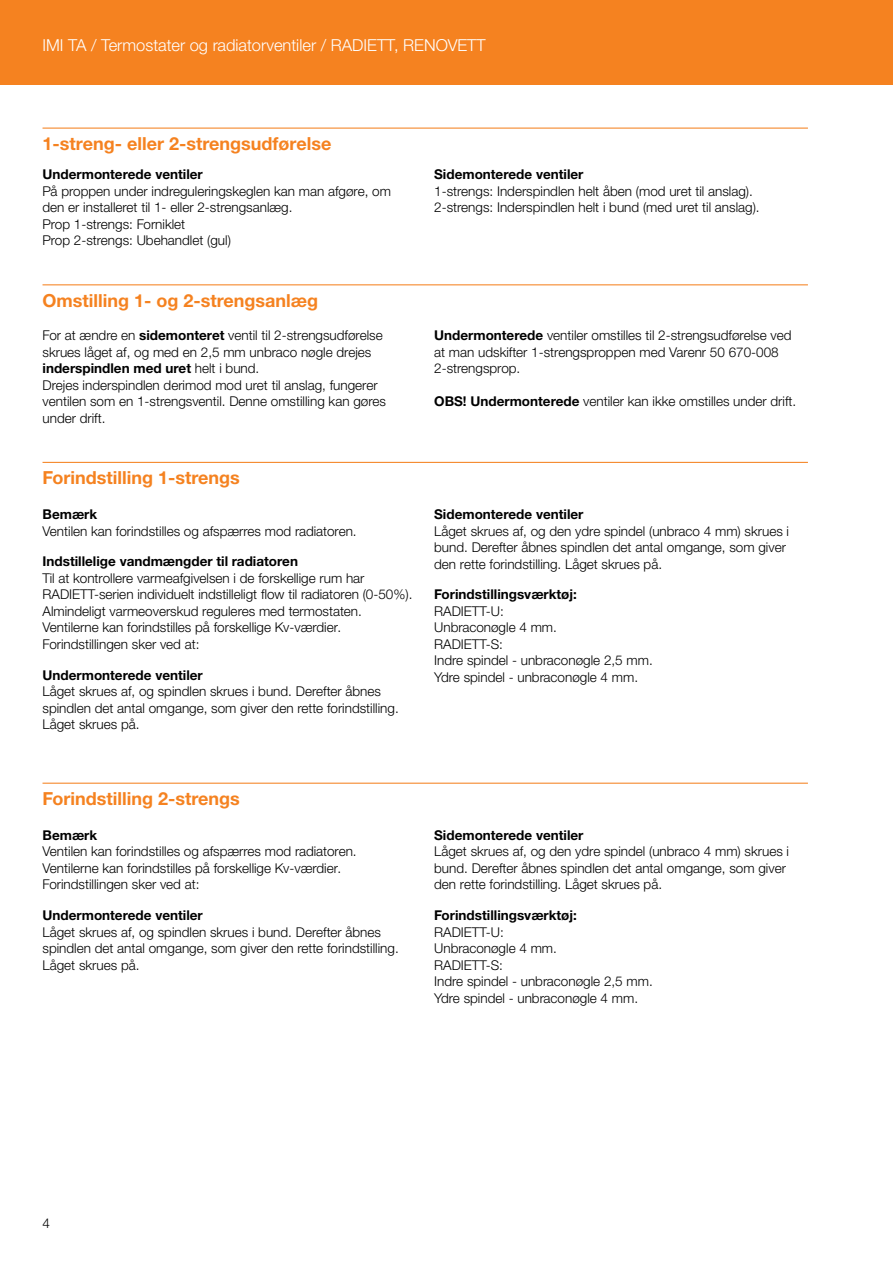
<style>
.page{position:relative;width:893px;height:1263px;background:#fff}
.page>*{position:absolute;margin:0;border:0;box-sizing:border-box;transform-origin:0 0}
.t1{font:700 18px "Helvetica Neue LTW1 G";color:#f58220}
.t2{font:300 16.5px "Helvetica Neue LTW1 G";color:#fff}
.t3{font:300 13.5px/16.5px "Helvetica Neue LTW1 G";color:#000}
.t4{font:700 13.5px "Helvetica Neue LTW1 G";color:#000}
.s1{font-weight:700}
</style>
<div class="page">
<div style="left:0;top:0;width:893px;height:85px;background:#f58220"></div>
<hr style="left:43px;top:128px;width:765px;height:1px;background:#f58220">
<hr style="left:43px;top:284px;width:765px;height:1px;background:#f58220">
<hr style="left:43px;top:462px;width:765px;height:1px;background:#f58220">
<hr style="left:43px;top:783px;width:765px;height:1px;background:#f58220">
<p class="t2" style="left:43px;top:35px;width:445px">IMI TA / Termostater og radiatorventiler / RADIETT, RENOVETT</p>
<h1 class="t1" style="left:43px;top:132px;width:290px">1-streng- eller 2-strengsudførelse</h1>
<p class="t4" style="left:43px;top:166px;width:162px">Undermonterede ventiler</p>
<p class="t3" style="left:43px;top:183px;width:350px">På proppen under indreguleringskeglen kan man afgøre, om den er installeret til 1- eller 2-strengsanlæg.<br>Prop 1-strengs: Forniklet<br>Prop 2-strengs: Ubehandlet (gul)</p>
<p class="t4" style="left:434px;top:166px;width:151px">Sidemonterede ventiler</p>
<p class="t3" style="left:434px;top:183px;width:327px">1-strengs: Inderspindlen helt åben (mod uret til anslag).<br>2-strengs: Inderspindlen helt i bund (med uret til anslag).</p>
<h1 class="t1" style="left:43px;top:289px;width:277px">Omstilling 1- og 2-strengsanlæg</h1>
<p class="t3" style="left:43px;top:327px;width:345px">For at ændre en <span class="s1">sidemonteret</span> ventil til 2-strengsudførelse skrues låget af, og med en 2,5 mm unbraco nøgle drejes <span class="s1">inderspindlen med uret</span> helt i bund.<br>Drejes inderspindlen derimod mod uret til anslag, fungerer ventilen som en 1-strengsventil. Denne omstilling kan gøres under drift.</p>
<p class="t3" style="left:434px;top:327px;width:359px"><span class="s1">Undermonterede</span> ventiler omstilles til 2-strengsudførelse ved at man udskifter 1-strengsproppen med Varenr 50 670-008<br>2-strengsprop.</p>
<p class="t3" style="left:434px;top:393px;width:364px"><span class="s1">OBS! Undermonterede</span> ventiler kan ikke omstilles under drift.</p>
<h1 class="t1" style="left:43px;top:467px;width:199px">Forindstilling 1-strengs</h1>
<p class="t4" style="left:43px;top:506px;width:56px">Bemærk</p>
<p class="t3" style="left:43px;top:523px;width:316px">Ventilen kan forindstilles og afspærres mod radiatoren.</p>
<p class="t4" style="left:43px;top:553px;width:257px">Indstillelige vandmængder til radiatoren</p>
<p class="t3" style="left:43px;top:570px;width:371px">Til at kontrollere varmeafgivelsen i de forskellige rum har RADIETT-serien individuelt indstilleligt flow til radiatoren (0-50%).<br>Almindeligt varmeoverskud reguleres med termostaten.<br>Ventilerne kan forindstilles på forskellige Kv-værdier.<br>Forindstillingen sker ved at:</p>
<p class="t4" style="left:43px;top:666px;width:162px">Undermonterede ventiler</p>
<p class="t3" style="left:43px;top:683px;width:358px">Låget skrues af, og spindlen skrues i bund. Derefter åbnes spindlen det antal omgange, som giver den rette forindstilling.<br>Låget skrues på.</p>
<p class="t4" style="left:434px;top:506px;width:151px">Sidemonterede ventiler</p>
<p class="t3" style="left:434px;top:522px;width:356px">Låget skrues af, og den ydre spindel (unbraco 4 mm) skrues i bund. Derefter åbnes spindlen det antal omgange, som giver den rette forindstilling. Låget skrues på.</p>
<p class="t4" style="left:434px;top:586px;width:144px">Forindstillingsværktøj:</p>
<p class="t3" style="left:434px;top:603px;width:220px">RADIETT-U:<br>Unbraconøgle 4 mm.<br>RADIETT-S:<br>Indre spindel - unbraconøgle 2,5 mm.<br>Ydre spindel - unbraconøgle 4 mm.</p>
<h1 class="t1" style="left:43px;top:787px;width:199px">Forindstilling 2-strengs</h1>
<p class="t4" style="left:43px;top:827px;width:56px">Bemærk</p>
<p class="t3" style="left:43px;top:843px;width:316px">Ventilen kan forindstilles og afspærres mod radiatoren.<br>Ventilerne kan forindstilles på forskellige Kv-værdier.<br>Forindstillingen sker ved at:</p>
<p class="t4" style="left:43px;top:907px;width:162px">Undermonterede ventiler</p>
<p class="t3" style="left:43px;top:924px;width:358px">Låget skrues af, og spindlen skrues i bund. Derefter åbnes spindlen det antal omgange, som giver den rette forindstilling.<br>Låget skrues på.</p>
<p class="t4" style="left:434px;top:827px;width:151px">Sidemonterede ventiler</p>
<p class="t3" style="left:434px;top:843px;width:356px">Låget skrues af, og den ydre spindel (unbraco 4 mm) skrues i bund. Derefter åbnes spindlen det antal omgange, som giver den rette forindstilling. Låget skrues på.</p>
<p class="t4" style="left:434px;top:907px;width:144px">Forindstillingsværktøj:</p>
<p class="t3" style="left:434px;top:923px;width:220px">RADIETT-U:<br>Unbraconøgle 4 mm.<br>RADIETT-S:<br>Indre spindel - unbraconøgle 2,5 mm.<br>Ydre spindel - unbraconøgle 4 mm.</p>
<p class="t3" style="left:43px;top:1215px;width:9px">4</p>
</div>
